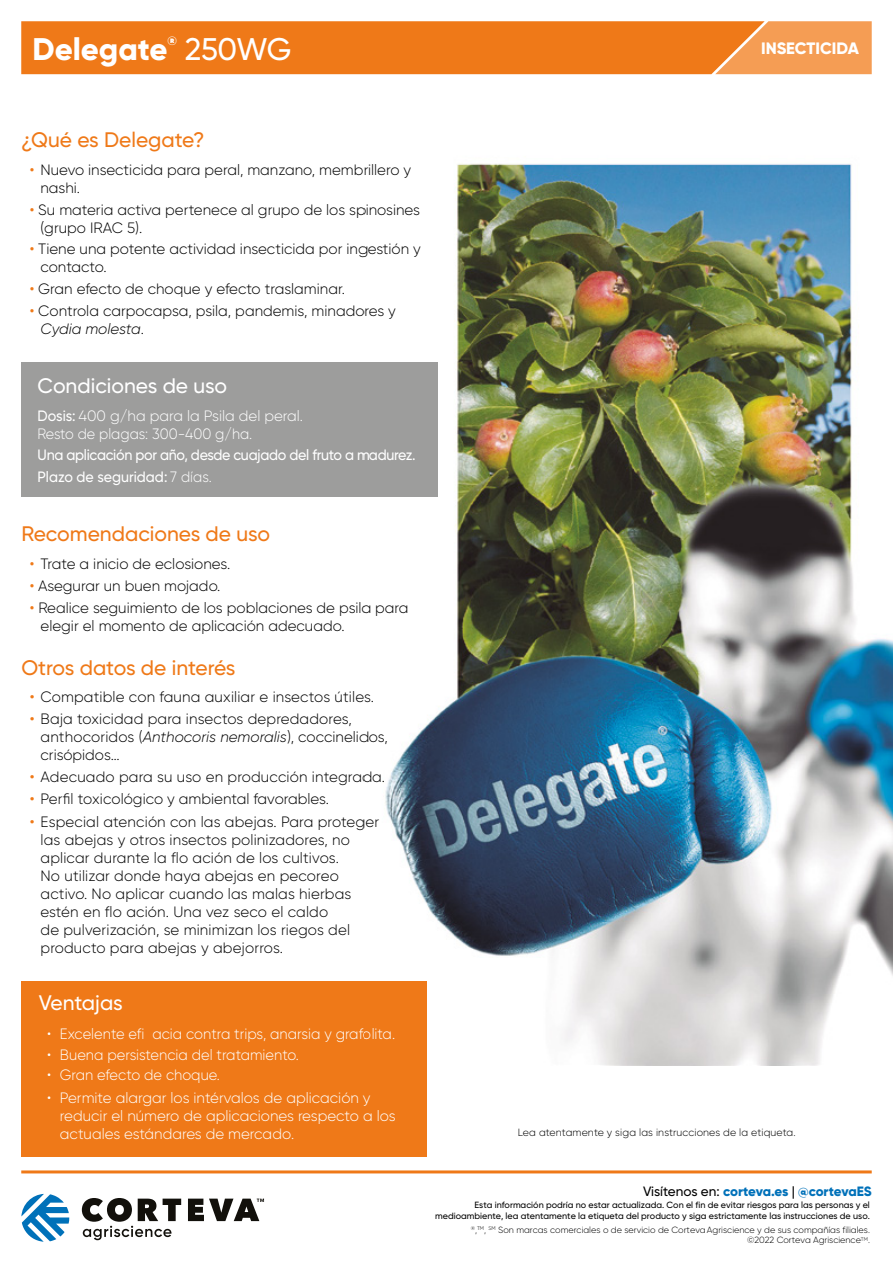
<style>
.page{position:relative;width:893px;height:1263px;background:#fff}
.page>*{position:absolute;margin:0;border:0;box-sizing:border-box;transform-origin:0 0}
.t1{font:800 31.2px "Gilroy";color:#fff}
.t2{font:500 31.2px "Gilroy";letter-spacing:-.02em;color:#fff}
.t3{font:500 21px "Gilroy";color:#ef7918}
.t4{font:500 21px "Gilroy";color:#fff}
.t5{font:800 16.5px "Gilroy";letter-spacing:-.005em;color:#fff}
.t6{font:300 15px/18px "Gilroy";color:#000}
.t7{font:300 15px/18px "Gilroy";color:#fff}
.t8{font:500 15px/21.6px "Gilroy";letter-spacing:-.02em;color:#fff;scale:.95 1}
.t9{font:800 13.5px "Gilroy";letter-spacing:-.015em;color:#0071b9}
.t10{font:800 12px "Gilroy";color:#fff}
.t11{font:300 10.5px "Gilroy";letter-spacing:.01em;color:#000}
.t12{font:500 9px/10.8px "Gilroy";color:#000;text-align:right}
.t13{font:300 9px/10.6px "Gilroy";color:#000;text-align:right}
.s1{font-weight:500;color:#ef7918}
.s2{font-style:italic}
.s3{font-weight:500}
.s4{font-weight:300}
.s5{font-weight:500;color:#000}
</style>
<div class="page">
<hr style="left:21px;top:1170px;width:851px;height:3px;background:#ef7918">
<svg style="left:21px;top:21px;width:851px;height:53px;background:#f07f23"></svg>
<div style="left:21px;top:362px;width:416px;height:134px;background:#9d9d9c"></div>
<div style="left:21px;top:981px;width:406px;height:175px;background:#ef7918"></div>
<img style="left:365px;top:163px;width:528px;height:903px">
<svg style="left:21px;top:1194px;width:48px;height:48px"></svg>
<svg style="left:188px;top:1198px;width:76px;height:23px"></svg>
<svg style="left:82px;top:1198px;width:99px;height:42px"></svg>
<h1 class="t1" style="left:33px;top:30px;width:136px">Delegate</h1>
<p class="t10" style="left:167px;top:33px;width:11px">®</p>
<h1 class="t2" style="left:185px;top:30px;width:108px">250WG</h1>
<p class="t5" style="left:761px;top:38px;width:99px">INSECTICIDA</p>
<h2 class="t3" style="left:21px;top:127px;width:185px">¿Qué es Delegate?</h2>
<p class="t6" style="left:40px;top:161px;width:372px;text-indent:-11px"><span class="s1">•</span> Nuevo insecticida para peral, manzano, membrillero y nashi.</p>
<p class="t6" style="left:40px;top:200px;width:381px;text-indent:-11px"><span class="s1">•</span> Su materia activa pertenece al grupo de los spinosines (grupo IRAC 5).</p>
<p class="t6" style="left:40px;top:240px;width:382px;text-indent:-11px"><span class="s1">•</span> Tiene una potente actividad insecticida por ingestión y contacto.</p>
<p class="t6" style="left:30px;top:280px;width:317px"><span class="s1">•</span> Gran efecto de choque y efecto traslaminar.</p>
<p class="t6" style="left:40px;top:301px;width:357px;text-indent:-11px"><span class="s1">•</span> Controla carpocapsa, psila, pandemis, minadores y<br><span class="s2">Cydia molesta</span>.</p>
<h2 class="t4" style="left:38px;top:373px;width:191px">Condiciones de uso</h2>
<p class="t7" style="left:38px;top:406px;width:267px"><span class="s3">Dosis:</span> 400 g/ha para la Psila del peral.<br>Resto de plagas: 300-400 g/ha.</p>
<p class="t8" style="left:38px;top:444px;width:399px">Una aplicación por año, desde cuajado del fruto a madurez.<br>Plazo de seguridad: <span class="s4">7 días.</span></p>
<h2 class="t3" style="left:21px;top:521px;width:250px">Recomendaciones de uso</h2>
<p class="t6" style="left:30px;top:555px;width:202px"><span class="s1">•</span> Trate a inicio de eclosiones.</p>
<p class="t6" style="left:30px;top:576px;width:192px"><span class="s1">•</span> Asegurar un buen mojado.</p>
<p class="t6" style="left:41px;top:598px;width:370px;text-indent:-11px"><span class="s1">•</span> Realice seguimiento de los poblaciones de psila para elegir el momento de aplicación adecuado.</p>
<h2 class="t3" style="left:21px;top:655px;width:216px">Otros datos de interés</h2>
<p class="t6" style="left:30px;top:687px;width:346px"><span class="s1">•</span> Compatible con fauna auxiliar e insectos útiles.</p>
<p class="t6" style="left:41px;top:710px;width:349px;text-indent:-11px"><span class="s1">•</span> Baja toxicidad para insectos depredadores, anthocoridos (<span class="s2">Anthocoris nemoralis</span>), coccinelidos, crisópidos…</p>
<p class="t6" style="left:30px;top:768px;width:357px"><span class="s1">•</span> Adecuado para su uso en producción integrada.</p>
<p class="t6" style="left:30px;top:790px;width:301px"><span class="s1">•</span> Perfil toxicológico y ambiental favorables.</p>
<p class="t6" style="left:41px;top:812px;width:340px;text-indent:-11px"><span class="s1">•</span> Especial atención con las abejas. Para proteger las abejas y otros insectos polinizadores, no aplicar durante la flo ación de los cultivos.<br>No utilizar donde haya abejas en pecoreo activo. No aplicar cuando las malas hierbas estén en flo ación. Una vez seco el caldo<br>de pulverización, se minimizan los riegos del producto para abejas y abejorros.</p>
<h2 class="t4" style="left:39px;top:989px;width:86px">Ventajas</h2>
<p class="t7" style="left:47px;top:1024px;width:349px">• Excelente efi acia contra trips, anarsia y grafolita.</p>
<p class="t7" style="left:47px;top:1045px;width:253px">• Buena persistencia del tratamiento.</p>
<p class="t7" style="left:47px;top:1066px;width:174px">• Gran efecto de choque.</p>
<p class="t7" style="left:60px;top:1088px;width:337px;text-indent:-13px">• Permite alargar los intérvalos de aplicación y reducir el número de aplicaciones respecto a los actuales estándares de mercado.</p>
<p class="t11" style="left:518px;top:1126px;width:279px">Lea atentamente y siga las instrucciones de la etiqueta.</p>
<p class="t9" style="left:643px;top:1183px;width:230px"><span class="s5">Visítenos en:</span> corteva.es <span class="s5">|</span> @cortevaES</p>
<p class="t12" style="left:435px;top:1199px;width:436px">Esta información podría no estar actualizada. Con el fin de evitar riesgos para las personas y el medioambiente, lea atentamente la etiqueta del producto y siga estrictamente las instrucciones de uso.</p>
<p class="t13" style="left:471px;top:1224px;width:401px"><sup>®</sup>,<sup>TM</sup>, <sup>SM</sup> Son marcas comerciales o de servicio de CortevaAgriscience y de sus compañías filiales. ©2022 Corteva Agriscience<sup>TM</sup>.</p>
</div>
